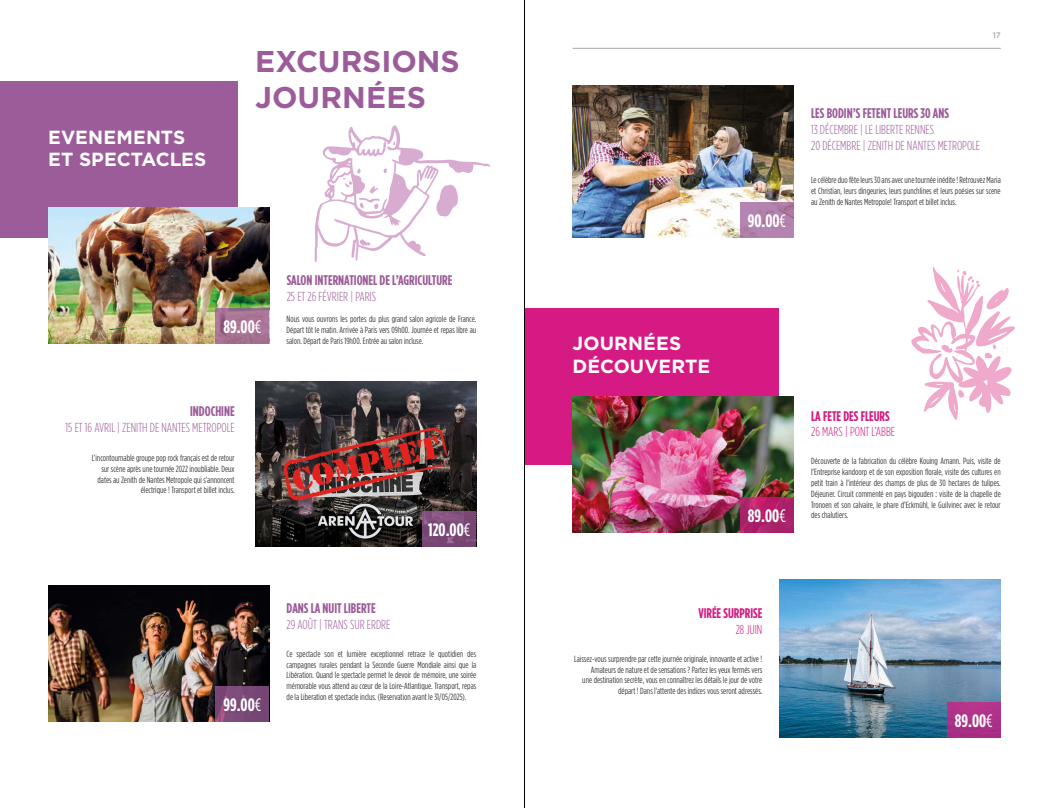
<style>
.page{position:relative;width:1049px;height:808px;background:#fff}
.page>*{position:absolute;margin:0;border:0;box-sizing:border-box;transform-origin:0 0}
.t1{font:700 30px/36px "Gotham";color:#9c5c99}
.t2{font:700 19px/22.8px "Gotham";letter-spacing:.005em;color:#fff}
.t3{font:700 18px "Gotham Condensed";color:#fff}
.t4{font:700 14px "Gotham Condensed";color:#9c5c99}
.t5{font:700 14px "Gotham Condensed";color:#d51b83}
.t6{font:300 13px/15.6px "Gotham Condensed";color:#9c5c99}
.t7{font:300 13px "Gotham Condensed";color:#d51b83}
.t8{font:9px/10.8px "Gotham Condensed";color:#3c3c3b;text-align:justify}
.t9{font:500 8px "Gotham";color:#a8a8a7}
.s1{font-weight:400}
</style>
<div class="page">
<hr style="left:573px;top:48px;width:428px;height:1px;background:#a8a8a7">
<img style="left:780px;top:579px;width:221px;height:158px">
<div style="left:947px;top:702px;width:54px;height:35px;background:#ae3289"></div>
<div style="left:0;top:81px;width:238px;height:157px;background:#9c5c99"></div>
<div style="left:524px;top:308px;width:254px;height:156px;background:#d51b83"></div>
<img style="left:48px;top:207px;width:221px;height:136px">
<img style="left:573px;top:86px;width:221px;height:152px">
<img style="left:573px;top:396px;width:221px;height:137px">
<img style="left:48px;top:585px;width:221px;height:136px">
<svg style="left:215px;top:308px;width:54px;height:35px;background:#a57293"></svg>
<svg style="left:740px;top:497px;width:54px;height:36px;background:#ae216a"></svg>
<svg style="left:215px;top:686px;width:54px;height:35px;background:#7b4977"></svg>
<svg style="left:740px;top:202px;width:54px;height:36px;background:#b180ab"></svg>
<img style="left:255px;top:382px;width:221px;height:165px">
<svg style="left:422px;top:511px;width:54px;height:36px;background:#7b4a77"></svg>
<svg style="left:315px;top:125px;width:175px;height:137px"></svg>
<svg style="left:911px;top:267px;width:104px;height:153px"></svg>
<hr style="left:524px;top:0;width:1px;height:808px;background:#000">
<h2 class="t2" style="left:48px;top:125px;width:160px">EVENEMENTS<br>ET SPECTACLES</h2>
<h1 class="t1" style="left:255px;top:44px;width:206px">EXCURSIONS<br>JOURNÉES</h1>
<h3 class="t3" style="left:223px;top:316px;width:39px">89.00<span class="s1">€</span></h3>
<h3 class="t4" style="left:287px;top:272px;width:167px">SALON INTERNATIONEL DE L’AGRICULTURE</h3>
<h3 class="t6" style="left:287px;top:288px;width:91px">25 ET 26 FÉVRIER | PARIS</h3>
<p class="t8" style="left:287px;top:313px;width:191px">Nous vous ouvrons les portes du plus grand salon agricole de France.<br>Départ tôt le matin. Arrivée à Paris vers 09h00. Journée et repas libre au salon. Départ de Paris 19h00. Entrée au salon incluse.</p>
<h3 class="t4" style="left:190px;top:403px;width:46px">INDOCHINE</h3>
<h3 class="t6" style="left:66px;top:419px;width:171px">15 ET 16 AVRIL | ZENITH DE NANTES METROPOLE</h3>
<p class="t8" style="left:92px;top:452px;width:144px;text-align:right">L’incontournable groupe pop rock français est de retour sur scène après une tournée 2022 inoubliable. Deux dates au Zenith de Nantes Metropole qui s’annoncent électrique ! Transport et billet inclus.</p>
<h3 class="t3" style="left:428px;top:519px;width:44px">120.00<span class="s1">€</span></h3>
<h3 class="t3" style="left:223px;top:694px;width:39px">99.00<span class="s1">€</span></h3>
<h3 class="t4" style="left:287px;top:600px;width:91px">DANS LA NUIT LIBERTE</h3>
<h3 class="t6" style="left:287px;top:616px;width:105px">29 AOÛT | TRANS SUR ERDRE</h3>
<p class="t8" style="left:287px;top:648px;width:191px">Ce spectacle son et lumière exceptionnel retrace le quotidien des campagnes rurales pendant la Seconde Guerre Mondiale ainsi que la Libération. Quand le spectacle permet le devoir de mémoire, une soirée mémorable vous attend au cœur de la Loire-Atlantique. Transport, repas de la Liberation et spectacle inclus. (Reservation avant le 31/05/2025).</p>
<p class="t9" style="left:993px;top:30px;width:10px">17</p>
<h3 class="t3" style="left:748px;top:210px;width:40px">90.00<span class="s1">€</span></h3>
<h3 class="t4" style="left:811px;top:105px;width:139px">LES BODIN’S FETENT LEURS 30 ANS</h3>
<h3 class="t6" style="left:811px;top:122px;width:171px">13 DÉCEMBRE | LE LIBERTE RENNES<br>20 DÉCEMBRE | ZENITH DE NANTES METROPOLE</h3>
<p class="t8" style="left:811px;top:175px;width:191px">Le célèbre duo fête leurs 30 ans avec une tournée inédite ! Retrouvez Maria et Christian, leurs dingeuries, leurs punchlines et leurs poésies sur scene au Zenith de Nantes Metropole! Transport et billet inclus.</p>
<h2 class="t2" style="left:573px;top:332px;width:139px">JOURNÉES<br>DÉCOUVERTE</h2>
<h3 class="t3" style="left:748px;top:505px;width:39px">89.00<span class="s1">€</span></h3>
<h3 class="t5" style="left:811px;top:408px;width:80px">LA FETE DES FLEURS</h3>
<h3 class="t7" style="left:811px;top:425px;width:86px">26 MARS | PONT L’ABBE</h3>
<p class="t8" style="left:811px;top:456px;width:191px">Découverte de la fabrication du célèbre Kouing Amann. Puis, visite de l’Entreprise kandoorp et de son exposition florale, visite des cultures en petit train à l’intérieur des champs de plus de 30 hectares de tulipes.<br>Déjeuner. Circuit commenté en pays bigouden : visite de la chapelle de Tronoen et son calvaire, le phare d’Eckmühl, le Guilvinec avec le retour des chalutiers.</p>
<h3 class="t5" style="left:698px;top:605px;width:65px">VIRÉE SURPRISE</h3>
<h3 class="t7" style="left:736px;top:622px;width:28px">28 JUIN</h3>
<p class="t8" style="left:574px;top:653px;width:190px;text-align:right">Laissez-vous surprendre par cette journée originale, innovante et active !<br>Amateurs de nature et de sensations ? Partez les yeux fermés vers<br>une destination secrète, vous en connaîtrez les détails le jour de votre départ ! Dans l’attente des indices vous seront adressés.</p>
<h3 class="t3" style="left:955px;top:710px;width:39px">89.00<span class="s1">€</span></h3>
</div>
